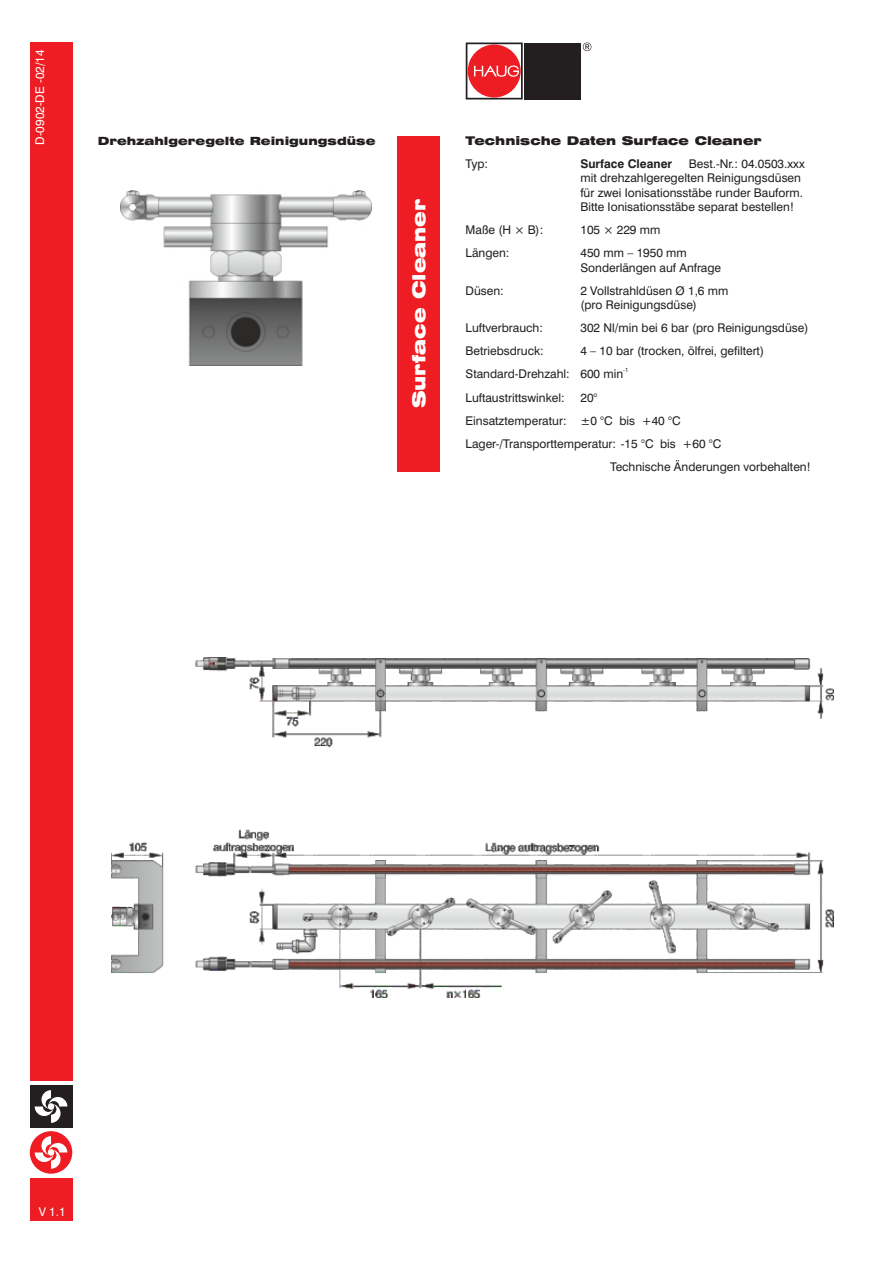
<style>
.page{position:relative;width:893px;height:1263px;background:#fff}
.page>*{position:absolute;margin:0;border:0;box-sizing:border-box;transform-origin:0 0}
.t1{font:900 expanded 18px "Swiss 721 BT";color:#fff}
.t2{font:12px/14.4px "Swiss 721 BT";color:#231f20}
.t3{font:900 expanded 12px "Swiss 721 BT";color:#231f20}
.t4{font:12px "Swiss 721 BT";color:#fff}
.t5{font:700 12px "Swiss 721 BT";color:#231f20}
.t6{font:900 expanded 11.25px "Swiss 721 BT";color:#231f20}
.t7{font:6px "Swiss 721 BT";color:#231f20}
</style>
<div class="page">
<div style="left:398px;top:136px;width:42px;height:335px;background:#ee1d23"></div>
<div style="left:30px;top:43px;width:42px;height:1038px;background:#ee1d23"></div>
<div style="left:30px;top:1178px;width:42px;height:42px;background:#ee1d23"></div>
<div style="left:30px;top:1131px;width:42px;height:43px;background:#ee1d23;border-radius:50%"></div>
<div style="left:30px;top:1085px;width:42px;height:43px;background:#231f20"></div>
<svg style="left:35px;top:1136px;width:32px;height:33px"></svg>
<svg style="left:35px;top:1090px;width:32px;height:33px"></svg>
<div style="left:524px;top:43px;width:57px;height:56px;background:#231f20"></div>
<svg style="left:583px;top:43px;width:8px;height:8px"></svg>
<svg style="left:466px;top:43px;width:57px;height:56px"></svg>
<img style="left:111px;top:657px;width:723px;height:340px">
<img style="left:120px;top:191px;width:251px;height:175px">
<p class="t4" style="left:35px;top:145px;width:97px;rotate:-90deg">D-0902-DE -02/14</p>
<p class="t6" style="left:98px;top:136px;width:279px">Drehzahlgeregelte Reinigungsdüse</p>
<h1 class="t1" style="left:412px;top:408px;width:211px;rotate:-90deg">Surface Cleaner</h1>
<p class="t3" style="left:466px;top:136px;width:298px">Technische Daten Surface Cleaner</p>
<p class="t2" style="left:466px;top:158px;width:24px">Typ:</p>
<p class="t5" style="left:580px;top:159px;width:93px">Surface Cleaner</p>
<p class="t2" style="left:580px;top:158px;width:226px;text-indent:108px">Best.-Nr.: 04.0503.xxx mit drehzahlgeregelten Reinigungsdüsen für zwei Ionisationsstäbe runder Bauform.<br>Bitte Ionisationsstäbe separat bestellen!</p>
<p class="t2" style="left:466px;top:224px;width:79px">Maße (H × B):</p>
<p class="t2" style="left:580px;top:224px;width:81px">105 × 229 mm</p>
<p class="t2" style="left:466px;top:247px;width:45px">Längen:</p>
<p class="t2" style="left:580px;top:247px;width:142px">450 mm – 1950 mm<br>Sonderlängen auf Anfrage</p>
<p class="t2" style="left:466px;top:284px;width:40px">Düsen:</p>
<p class="t2" style="left:580px;top:284px;width:149px">2 Vollstrahldüsen Ø 1,6 mm (pro Reinigungsdüse)</p>
<p class="t2" style="left:466px;top:322px;width:79px">Luftverbrauch:</p>
<p class="t2" style="left:580px;top:322px;width:230px">302 Nl/min bei 6 bar (pro Reinigungsdüse)</p>
<p class="t2" style="left:466px;top:345px;width:80px">Betriebsdruck:</p>
<p class="t2" style="left:580px;top:345px;width:185px">4 – 10 bar (trocken, ölfrei, gefiltert)</p>
<p class="t7" style="left:623px;top:368px;width:7px">-1</p>
<p class="t2" style="left:466px;top:364px;width:159px;line-height:23px">Standard-Drehzahl: 600 min<br>Luftaustrittswinkel:</p>
<p class="t2" style="left:580px;top:391px;width:19px">20°</p>
<p class="t2" style="left:466px;top:414px;width:217px">Einsatztemperatur: ±0 °C bis +40 °C</p>
<p class="t2" style="left:466px;top:437px;width:257px">Lager-/Transporttemperatur: -15 °C bis +60 °C</p>
<p class="t2" style="left:610px;top:460px;width:202px">Technische Änderungen vorbehalten!</p>
<p class="t4" style="left:39px;top:1207px;width:29px">V 1.1</p>
</div>
